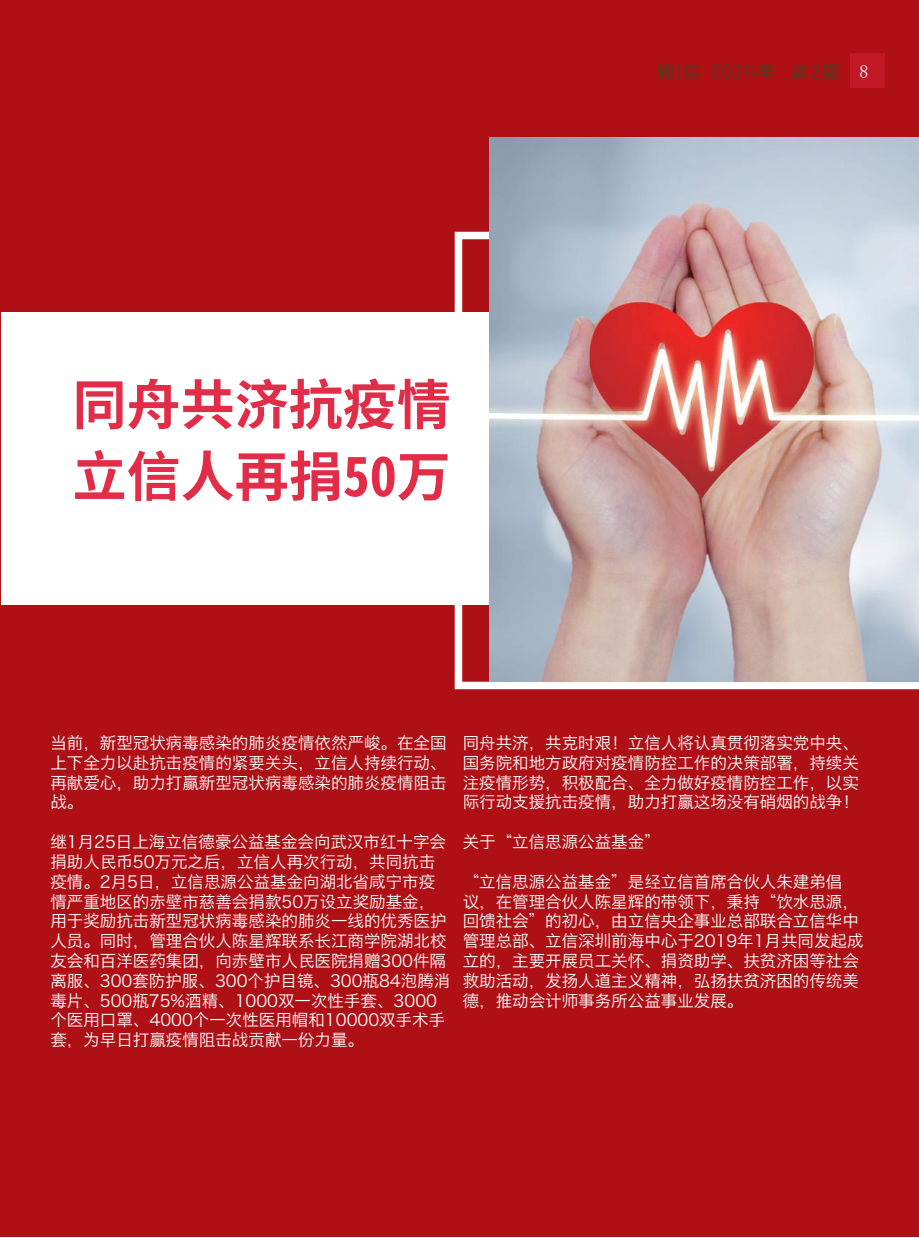
<style>
.page{position:relative;width:919px;height:1238px;background:#fff}
.page>*{position:absolute;margin:0;border:0;box-sizing:border-box;transform-origin:0 0}
.t1{font:700 54px/71.6px "Source Han Sans HWSC";color:#e12d48}
.t2{font:18px "FZHTK GBK1 0";letter-spacing:.1em;color:#59391e}
.t3{font:16.5px/19.8px "Hiragino Sans GB W3";color:#fff;text-align:justify}
.s1{font-family:"Ping Fang SC Medium";color:#fff}
</style>
<div class="page">
<div style="left:1px;top:0;width:917px;height:1236px;background:#ae1016"></div>
<svg style="left:454px;top:232px;width:464px;height:457px"></svg>
<div style="left:1px;top:312px;width:587px;height:293px;background:#fff"></div>
<div style="left:850px;top:53px;width:34px;height:35px;background:#c31927"></div>
<img style="left:489px;top:137px;width:429px;height:544px">
<p class="t2" style="left:657px;top:62px;width:213px">微|信 2020年 第2期 <span class="s1">8</span></p>
<h1 class="t1" style="left:73px;top:370px;width:379px">同舟共济抗疫情立信人再捐50万</h1>
<p class="t3" style="left:50px;top:732px;width:397px">当前，新型冠状病毒感染的肺炎疫情依然严峻。在全国上下全力以赴抗击疫情的紧要关头，立信人持续行动、再献爱心，助力打赢新型冠状病毒感染的肺炎疫情阻击战。</p>
<p class="t3" style="left:50px;top:831px;width:401px;text-align:left">继1月25日上海立信德豪公益基金会向武汉市红十字会捐助人民币50万元之后，立信人再次行动，共同抗击疫情。2月5日，立信思源公益基金向湖北省咸宁市疫情严重地区的赤壁市慈善会捐款50万设立奖励基金，用于奖励抗击新型冠状病毒感染的肺炎一线的优秀医护人员。同时，管理合伙人陈星辉联系长江商学院湖北校友会和百洋医药集团，向赤壁市人民医院捐赠300件隔离服、300套防护服、300个护目镜、300瓶84泡腾消毒片、500瓶75%酒精、1000双一次性手套、3000个医用口罩、4000个一次性医用帽和10000双手术手套，为早日打赢疫情阻击战贡献一份力量。</p>
<p class="t3" style="left:462px;top:732px;width:397px">同舟共济，共克时艰！立信人将认真贯彻落实党中央、国务院和地方政府对疫情防控工作的决策部署，持续关注疫情形势，积极配合、全力做好疫情防控工作，以实际行动支援抗击疫情，助力打赢这场没有硝烟的战争！</p>
<p class="t3" style="left:462px;top:831px;width:199px">关于“立信思源公益基金”</p>
<p class="t3" style="left:462px;top:871px;width:402px;text-align:left">“立信思源公益基金”是经立信首席合伙人朱建弟倡<br>议，在管理合伙人陈星辉的带领下，秉持“饮水思源，回馈社会”的初心，由立信央企事业总部联合立信华中管理总部、立信深圳前海中心于2019年1月共同发起成立的，主要开展员工关怀、捐资助学、扶贫济困等社会救助活动，发扬人道主义精神，弘扬扶贫济困的传统美德，推动会计师事务所公益事业发展。</p>
</div>
